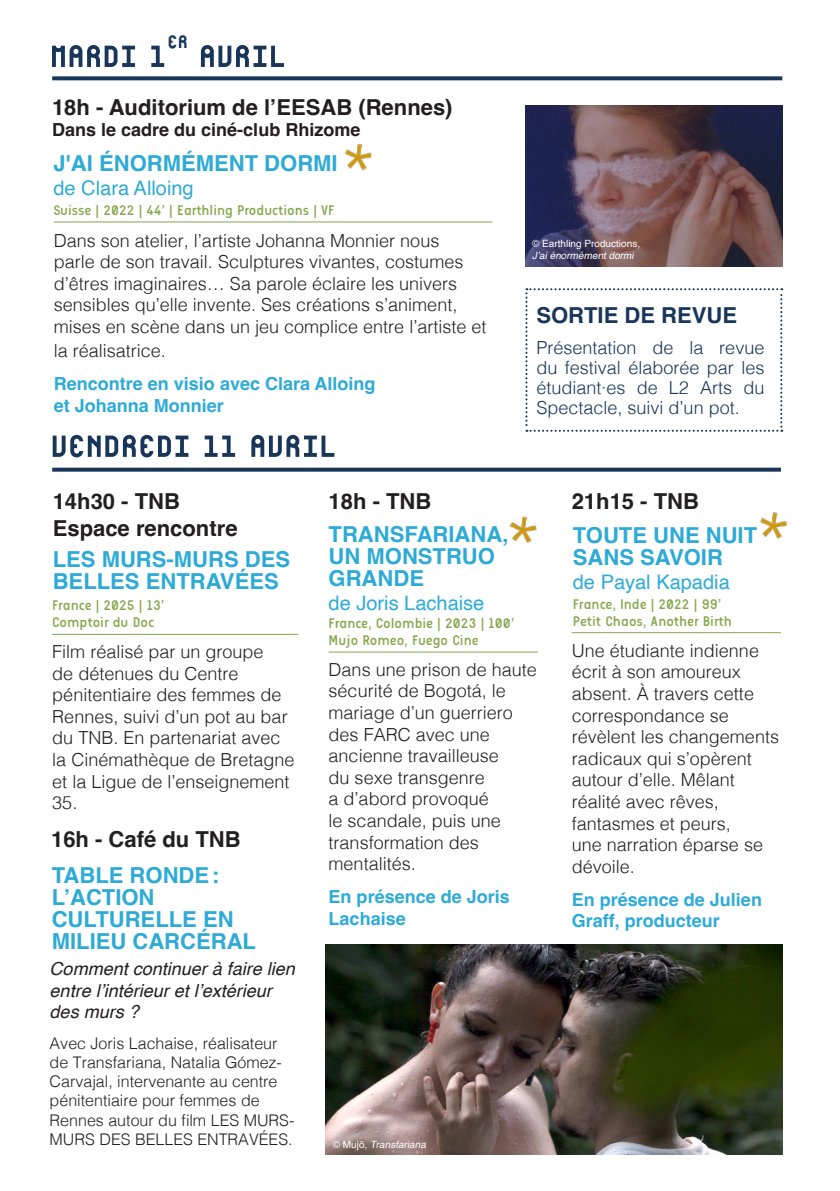
<style>
.page{position:relative;width:840px;height:1191px;background:#fff}
.page>*{position:absolute;margin:0;border:0;box-sizing:border-box;transform-origin:0 0}
.t1{font:58px "brevedecomptoir 3";color:#18355a}
.titre{font:700 22px/22px "Helvetica";color:#2dabd6}
.lieux_-_horaires{font:700 22px "Helvetica";color:#231f20}
.titre-2{font:700 22px "Helvetica";color:#18355a}
.réal{font:20px "Helvetica";color:#2dabd6}
.synopsis{font:300 18px/21.6px "Helvetica";color:#231f20}
.infos_en{font:700 18px/21.6px "Helvetica";color:#2dabd6}
.t2{font:300 18px/20px "Helvetica";color:#18355a;text-align:justify}
.synopsis-2{font:italic 18px/21.6px "Helvetica";color:#231f20}
.t3{font:700 18px "Helvetica";color:#231f20}
.synopsis-3{font:300 16px/19.2px "Helvetica";color:#231f20}
.t4{font:14px/16.8px "Easyrounded";color:#87a74d}
.t5{font:italic 10px "Helvetica";color:#fff}
.t6{font:10px "Helvetica";color:#fff}
.s1{font-style:normal}
</style>
<div class="page">
<img style="left:525px;top:105px;width:256px;height:162px">
<img style="left:325px;top:944px;width:456px;height:210px">
<svg style="left:52px;top:76px;width:729px;height:4px;background:#2b4567"></svg>
<svg style="left:52px;top:467px;width:728px;height:4px;background:#3e5675"></svg>
<hr style="left:328px;top:651px;width:209px;height:1px;background:#87a74d">
<hr style="left:571px;top:632px;width:209px;height:1px;background:#87a74d">
<img style="left:509px;top:516px;width:28px;height:27px">
<img style="left:759px;top:512px;width:29px;height:27px">
<hr style="left:54px;top:221px;width:438px;height:1px;background:#87a74d">
<img style="left:344px;top:144px;width:28px;height:27px">
<svg style="left:525px;top:288px;width:256px;height:144px"></svg>
<hr style="left:52px;top:634px;width:246px;height:1px;background:#87a74d">
<p class="t1" style="left:52px;top:13px;width:238px">mardi 1<sup>er</sup> avril</p>
<p class="lieux_-_horaires" style="left:52px;top:94px;width:402px">18h - Auditorium de l’EESAB (Rennes)</p>
<p class="t3" style="left:52px;top:119px;width:310px">Dans le cadre du ciné-club Rhizome</p>
<p class="titre" style="left:53px;top:154px;width:285px">J'AI ÉNORMÉMENT DORMI</p>
<p class="réal" style="left:53px;top:172px;width:142px">de Clara Alloing</p>
<p class="t4" style="left:54px;top:201px;width:282px">Suisse | 2022 | 44’ | Earthling Productions | VF</p>
<p class="synopsis" style="left:54px;top:228px;width:434px">Dans son atelier, l’artiste Johanna Monnier nous<br>parle de son travail. Sculptures vivantes, costumes d’êtres imaginaires… Sa parole éclaire les univers sensibles qu’elle invente. Ses créations s’animent, mises en scène dans un jeu complice entre l’artiste et</p>
<p class="synopsis" style="left:54px;top:338px;width:114px">la réalisatrice.</p>
<p class="infos_en" style="left:54px;top:375px;width:323px">Rencontre en visio avec Clara Alloing</p>
<p class="infos_en" style="left:54px;top:396px;width:172px">et Johanna Monnier</p>
<p class="t6" style="left:531px;top:235px;width:109px">© Earthling Productions,</p>
<p class="t5" style="left:531px;top:247px;width:106px">J’aiénormémentdormi</p>
<p class="titre-2" style="left:536px;top:302px;width:202px">SORTIE DE REVUE</p>
<p class="t2" style="left:536px;top:336px;width:229px">Présentation de la revue du festival élaborée par les étudiant·es de L2 Arts du Spectacle, suivi d’un pot.</p>
<p class="t1" style="left:53px;top:403px;width:288px">vendredi 11 avril</p>
<p class="lieux_-_horaires" style="left:328px;top:488px;width:104px">18h - TNB</p>
<p class="titre" style="left:328px;top:525px;width:181px">TRANSFARIANA,<br>UN MONSTRUO<br>GRANDE</p>
<p class="réal" style="left:328px;top:587px;width:157px">de Joris Lachaise</p>
<p class="t4" style="left:328px;top:615px;width:187px">France, Colombie | 2023 | 100’<br>Mujo Romeo, Fuego Cine</p>
<p class="synopsis" style="left:328px;top:657px;width:210px">Dans une prison de haute sécurité de Bogotá, le mariage d’un guerriero des FARC avec une ancienne travailleuse<br>du sexe transgenre<br>a d’abord provoqué<br>le scandale, puis une transformation des mentalités.</p>
<p class="infos_en" style="left:328px;top:888px;width:183px">En présence de Joris<br>Lachaise</p>
<p class="lieux_-_horaires" style="left:53px;top:488px;width:129px">14h30 - TNB</p>
<p class="lieux_-_horaires" style="left:53px;top:514px;width:186px">Espace rencontre</p>
<p class="titre" style="left:53px;top:551px;width:239px">LES MURS-MURS DES<br>BELLES ENTRAVÉES</p>
<p class="t4" style="left:52px;top:597px;width:114px">France | 2025 | 13’</p>
<p class="t4" style="left:52px;top:614px;width:103px">Comptoir du Doc</p>
<p class="synopsis" style="left:52px;top:639px;width:244px">Film réalisé par un groupe<br>de détenues du Centre pénitentiaire des femmes de<br>Rennes, suivi d’un pot au bar du TNB. En partenariat avec la Cinémathèque de Bretagne et la Ligue de l’enseignement<br>35.</p>
<p class="lieux_-_horaires" style="left:51px;top:826px;width:191px">16h - Café du TNB</p>
<p class="titre" style="left:52px;top:866px;width:206px">TABLE RONDE:<br>L’ACTION<br>CULTURELLE EN<br>MILIEU CARCÉRAL</p>
<p class="synopsis-2" style="left:50px;top:958px;width:247px">Comment continuer à faire lien entre l’intérieur et l’extérieur des murs ?</p>
<p class="synopsis-3" style="left:50px;top:1032px;width:246px">Avec Joris Lachaise, réalisateur de Transfariana, Natalia Gómez-<br>Carvajal, intervenante au centre pénitentiaire pour femmes de<br>Rennes autour du film LES MURS-<br>MURS DES BELLES ENTRAVÉES.</p>
<p class="t5" style="left:332px;top:1136px;width:97px"><span class="s1">© M u j ō ,</span> Transfariana</p>
<p class="lieux_-_horaires" style="left:571px;top:487px;width:129px">21h15 - TNB</p>
<p class="titre" style="left:572px;top:527px;width:186px">TOUTE UNE NUIT<br>SANS SAVOIR</p>
<p class="réal" style="left:572px;top:567px;width:158px">de Payal Kapadia</p>
<p class="t4" style="left:572px;top:596px;width:150px">France, Inde | 2022 | 99’</p>
<p class="t4" style="left:572px;top:612px;width:160px">Petit Chaos, Another Birth</p>
<p class="synopsis" style="left:571px;top:638px;width:209px">Une étudiante indienne écrit à son amoureux absent. À travers cette correspondance se révèlent les changements radicaux qui s’opèrent autour d’elle. Mêlant réalité avec rêves, fantasmes et peurs,<br>une narration éparse se dévoile.</p>
<p class="infos_en" style="left:571px;top:890px;width:192px">En présence de Julien<br>Graff, producteur</p>
</div>
